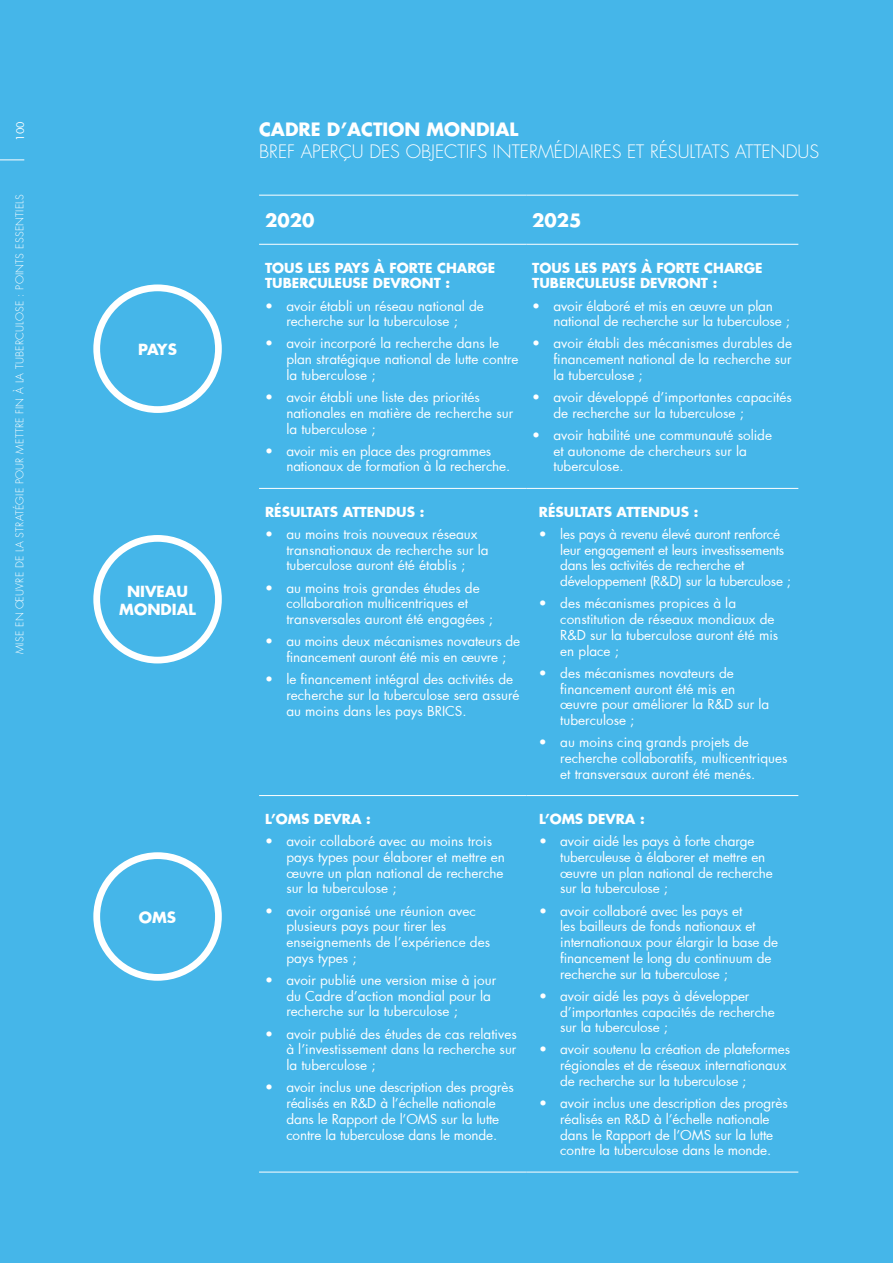
<style>
.page{position:relative;width:893px;height:1263px;background:#45b6e9}
.page>*{position:absolute;margin:0;border:0;box-sizing:border-box;transform-origin:0 0}
.t1{font:300 18px "Futura";color:#fff}
.t2{font:700 18px "Futura";color:#fff}
.t3{font:700 15px/18px "Futura";color:#fff;text-align:center}
.t4{font:13.5px/15.8px "Futura";color:#fff}
.t5{font:700 13.5px/15.8px "Futura";color:#fff}
.t6{font:13.5px/15.8px "Futura";letter-spacing:-.02em;color:#fff}
.t7{font:300 10.5px "Futura";letter-spacing:.025em;color:#fff}
.t8{font:10.5px "Futura";color:#fff}
</style>
<div class="page">
<svg style="left:0;top:159px;width:24px;height:1px"></svg>
<hr style="left:259px;top:195px;width:267px;height:1px;background:#fff">
<hr style="left:526px;top:195px;width:272px;height:1px;background:#fff">
<hr style="left:259px;top:244px;width:267px;height:1px;background:#fff">
<hr style="left:526px;top:244px;width:272px;height:1px;background:#fff">
<hr style="left:259px;top:488px;width:267px;height:1px;background:#fff">
<hr style="left:526px;top:488px;width:272px;height:1px;background:#fff">
<hr style="left:259px;top:795px;width:267px;height:1px;background:#fff">
<hr style="left:526px;top:795px;width:272px;height:1px;background:#fff">
<hr style="left:259px;top:1172px;width:267px;height:1px;background:#fff">
<hr style="left:526px;top:1172px;width:272px;height:1px;background:#fff">
<div style="left:93px;top:284px;width:129px;height:129px;border:7px solid #fff;border-radius:50%"></div>
<div style="left:93px;top:535px;width:129px;height:128px;border:7px solid #fff;border-radius:50%"></div>
<div style="left:93px;top:852px;width:129px;height:129px;border:7px solid #fff;border-radius:50%"></div>
<p class="t8" style="left:13px;top:141px;width:21px;rotate:-90deg">100</p>
<h1 class="t2" style="left:259px;top:117px;width:261px">CADRE D’ACTION MONDIAL</h1>
<h1 class="t1" style="left:259px;top:140px;width:562px">BREF APERÇU DES OBJECTIFS INTERMÉDIAIRES ET RÉSULTATS ATTENDUS</h1>
<p class="t7" style="left:13px;top:654px;width:461px;rotate:-90deg">MISE EN ŒUVRE DE LA STRATÉGIE POUR METTRE FIN À LA TUBERCULOSE : POINTS ESSENTIELS</p>
<p class="t3" style="left:138px;top:340px;width:40px">PAYS</p>
<p class="t3" style="left:119px;top:582px;width:78px">NIVEAU<br>MONDIAL</p>
<p class="t3" style="left:139px;top:908px;width:39px">OMS</p>
<h1 class="t2" style="left:265px;top:208px;width:51px">2020</h1>
<h1 class="t2" style="left:532px;top:208px;width:51px">2025</h1>
<p class="t5" style="left:265px;top:259px;width:232px">TOUS LES PAYS À FORTE CHARGE<br>TUBERCULEUSE DEVRONT :</p>
<p class="t4" style="left:265px;top:297px;width:220px;text-align:center">• avoir établi un réseau national de recherche sur la tuberculose ;</p>
<p class="t4" style="left:286px;top:335px;width:234px;text-indent:-21px">• avoir incorporé la recherche dans le plan stratégique national de lutte contre la tuberculose ;</p>
<p class="t4" style="left:286px;top:389px;width:228px;text-indent:-21px">• avoir établi une liste des priorités nationales en matière de recherche sur la tuberculose ;</p>
<p class="t4" style="left:286px;top:443px;width:225px;text-indent:-21px">• avoir mis en place des programmes nationaux de formation à la recherche.</p>
<p class="t5" style="left:532px;top:259px;width:232px">TOUS LES PAYS À FORTE CHARGE<br>TUBERCULEUSE DEVRONT :</p>
<p class="t4" style="left:553px;top:297px;width:238px;text-indent:-21px">• avoir élaboré et mis en œuvre un plan national de recherche sur la tuberculose ;</p>
<p class="t4" style="left:553px;top:335px;width:240px;text-align:justify;text-indent:-21px">• avoir établi des mécanismes durables de financement national de la recherche sur la tuberculose ;</p>
<p class="t4" style="left:553px;top:389px;width:240px;text-indent:-21px">• avoir développé d’importantes capacités de recherche sur la tuberculose ;</p>
<p class="t4" style="left:553px;top:427px;width:220px;text-indent:-21px">• avoir habilité une communauté solide et autonome de chercheurs sur la tuberculose.</p>
<p class="t5" style="left:265px;top:503px;width:161px">RÉSULTATS ATTENDUS :</p>
<p class="t4" style="left:286px;top:526px;width:204px;text-indent:-21px">• au moins trois nouveaux réseaux transnationaux de recherche sur la tuberculose auront été établis ;</p>
<p class="t4" style="left:286px;top:579px;width:208px;text-indent:-21px">• au moins trois grandes études de collaboration multicentriques et transversales auront été engagées ;</p>
<p class="t4" style="left:265px;top:633px;width:257px;text-align:center">• au moins deux mécanismes novateurs de financement auront été mis en œuvre ;</p>
<p class="t4" style="left:286px;top:671px;width:235px;text-indent:-21px">• le financement intégral des activités de recherche sur la tuberculose sera assuré au moins dans les pays BRICS.</p>
<p class="t5" style="left:265px;top:811px;width:107px">L’OMS DEVRA :</p>
<p class="t4" style="left:286px;top:833px;width:220px;text-indent:-21px">• avoir collaboré avec au moins trois pays types pour élaborer et mettre en œuvre un plan national de recherche sur la tuberculose ;</p>
<p class="t4" style="left:286px;top:902px;width:205px;text-indent:-21px">• avoir organisé une réunion avec plusieurs pays pour tirer les enseignements de l’expérience des pays types ;</p>
<p class="t4" style="left:286px;top:972px;width:211px;text-indent:-21px">• avoir publié une version mise à jour du Cadre d’action mondial pour la recherche sur la tuberculose ;</p>
<p class="t4" style="left:286px;top:1025px;width:232px;text-align:justify;text-indent:-21px">• avoir publié des études de cas relatives à l’investissement dans la recherche sur la tuberculose ;</p>
<p class="t4" style="left:265px;top:1079px;width:250px;text-align:center">• avoir inclus une description des progrès réalisés en R&amp;D à l’échelle nationale<br>dans le Rapport de l’OMS sur la lutte contre la tuberculose dans le monde.</p>
<p class="t5" style="left:539px;top:503px;width:161px">RÉSULTATS ATTENDUS :</p>
<p class="t6" style="left:560px;top:526px;width:232px;text-indent:-21px">• les pays à revenu élevé auront renforcé leur engagement et leurs investissements dans les activités de recherche et développement (R&amp;D) sur la tuberculose ;</p>
<p class="t4" style="left:560px;top:595px;width:220px;text-indent:-21px">• des mécanismes propices à la constitution de réseaux mondiaux de<br>R&amp;D sur la tuberculose auront été mis en place ;</p>
<p class="t4" style="left:560px;top:665px;width:210px;text-indent:-21px">• des mécanismes novateurs de financement auront été mis en œuvre pour améliorer la R&amp;D sur la tuberculose ;</p>
<p class="t4" style="left:560px;top:734px;width:229px;text-indent:-21px">• au moins cinq grands projets de recherche collaboratifs, multicentriques et transversaux auront été menés.</p>
<p class="t5" style="left:539px;top:811px;width:107px">L’OMS DEVRA :</p>
<p class="t4" style="left:560px;top:833px;width:214px;text-indent:-21px">• avoir aidé les pays à forte charge tuberculeuse à élaborer et mettre en œuvre un plan national de recherche sur la tuberculose ;</p>
<p class="t4" style="left:560px;top:902px;width:219px;text-indent:-21px">• avoir collaboré avec les pays et<br>les bailleurs de fonds nationaux et internationaux pour élargir la base de financement le long du continuum de recherche sur la tuberculose ;</p>
<p class="t4" style="left:560px;top:988px;width:216px;text-indent:-21px">• avoir aidé les pays à développer d’importantes capacités de recherche sur la tuberculose ;</p>
<p class="t4" style="left:560px;top:1041px;width:231px;text-indent:-21px">• avoir soutenu la création de plateformes régionales et de réseaux internationaux de recherche sur la tuberculose ;</p>
<p class="t4" style="left:539px;top:1095px;width:250px;text-align:center">• avoir inclus une description des progrès réalisés en R&amp;D à l’échelle nationale<br>dans le Rapport de l’OMS sur la lutte contre la tuberculose dans le monde.</p>
</div>
